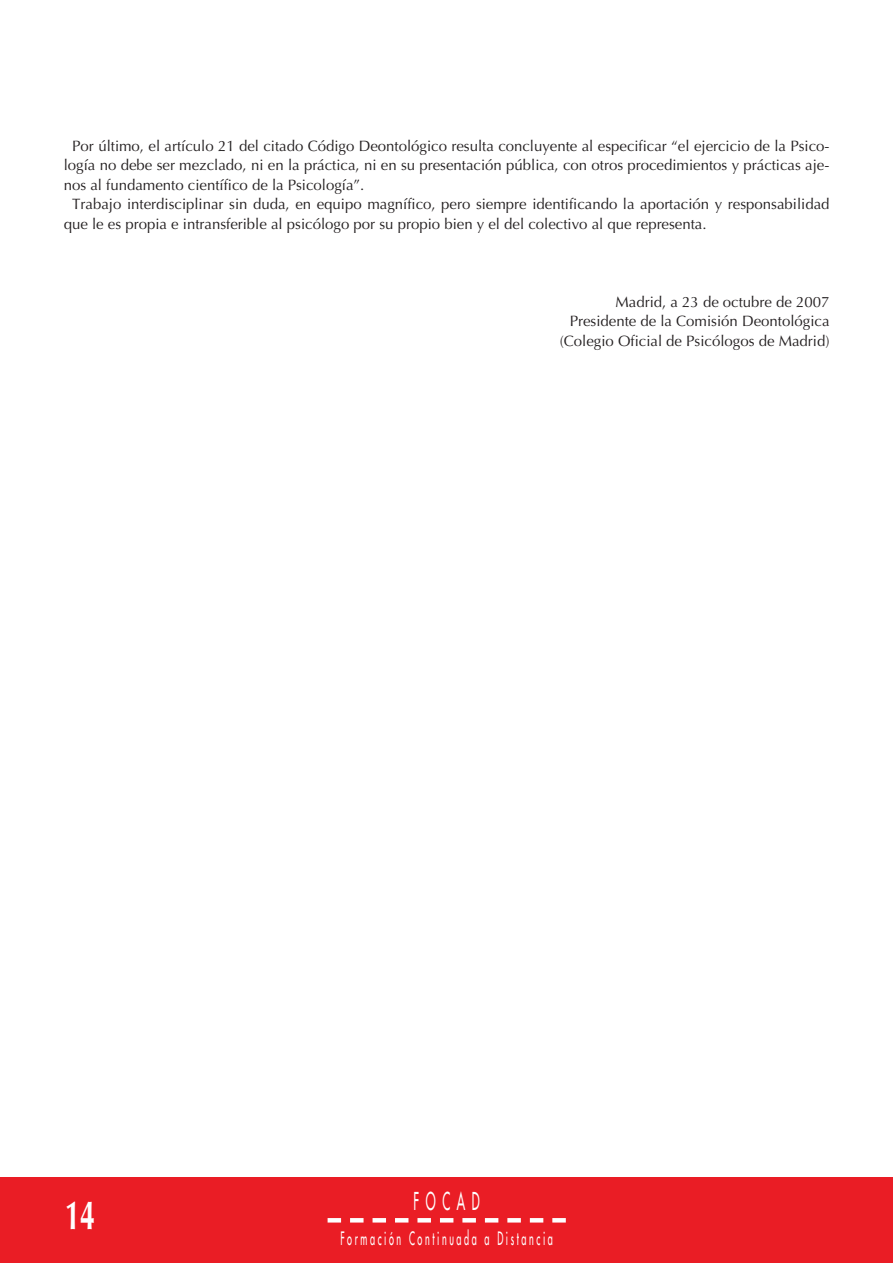
<style>
.page{position:relative;width:893px;height:1263px;background:#fff}
.page>*{position:absolute;margin:0;border:0;box-sizing:border-box;transform-origin:0 0}
.t1{font:700 40.5px "Optima";color:#fff;scale:.67 1}
.t2{font:24px "Futura";letter-spacing:.55em;color:#fff;scale:.5 1}
.t3{font:18px "Futura";letter-spacing:.29em;color:#fff;scale:.5 1}
.t4{font:15px/19.5px "Optima";color:#231f20;text-align:right}
</style>
<div class="page">
<div style="left:0;top:1178px;width:892px;height:85px;background:#ea1d25"></div>
<svg style="left:341px;top:1218px;width:203px;height:5px"></svg>
<div style="left:327px;top:1218px;width:14px;height:5px;background:#fff"></div>
<div style="left:552px;top:1218px;width:14px;height:5px;background:#fff"></div>
<p class="t4" style="left:72px;top:137px;width:758px">Por último, el artículo 21 del citado Código Deontológico resulta concluyente al especificar “el ejercicio de la Psico-</p>
<p class="t4" style="left:64px;top:157px;width:767px">logía no debe ser mezclado, ni en la práctica, ni en su presentación pública, con otros procedimientos y prácticas aje-</p>
<p class="t4" style="left:64px;top:176px;width:302px">nos al fundamento científico de la Psicología”.</p>
<p class="t4" style="left:72px;top:196px;width:758px">Trabajo interdisciplinar sin duda, en equipo magnífico, pero siempre identificando la aportación y responsabilidad</p>
<p class="t4" style="left:64px;top:215px;width:644px">que le es propia e intransferible al psicólogo por su propio bien y el del colectivo al que representa.</p>
<p class="t4" style="left:559px;top:293px;width:271px">Madrid, a 23 de octubre de 2007<br>Presidente de la Comisión Deontológica (Colegio Oficial de Psicólogos de Madrid)</p>
<h1 class="t1" style="left:65px;top:1199px;width:46px">14</h1>
<h2 class="t2" style="left:413px;top:1189px;width:134px">FOCAD</h2>
<p class="t3" style="left:340px;top:1230px;width:426px">Formación Continuada a Distancia</p>
</div>
